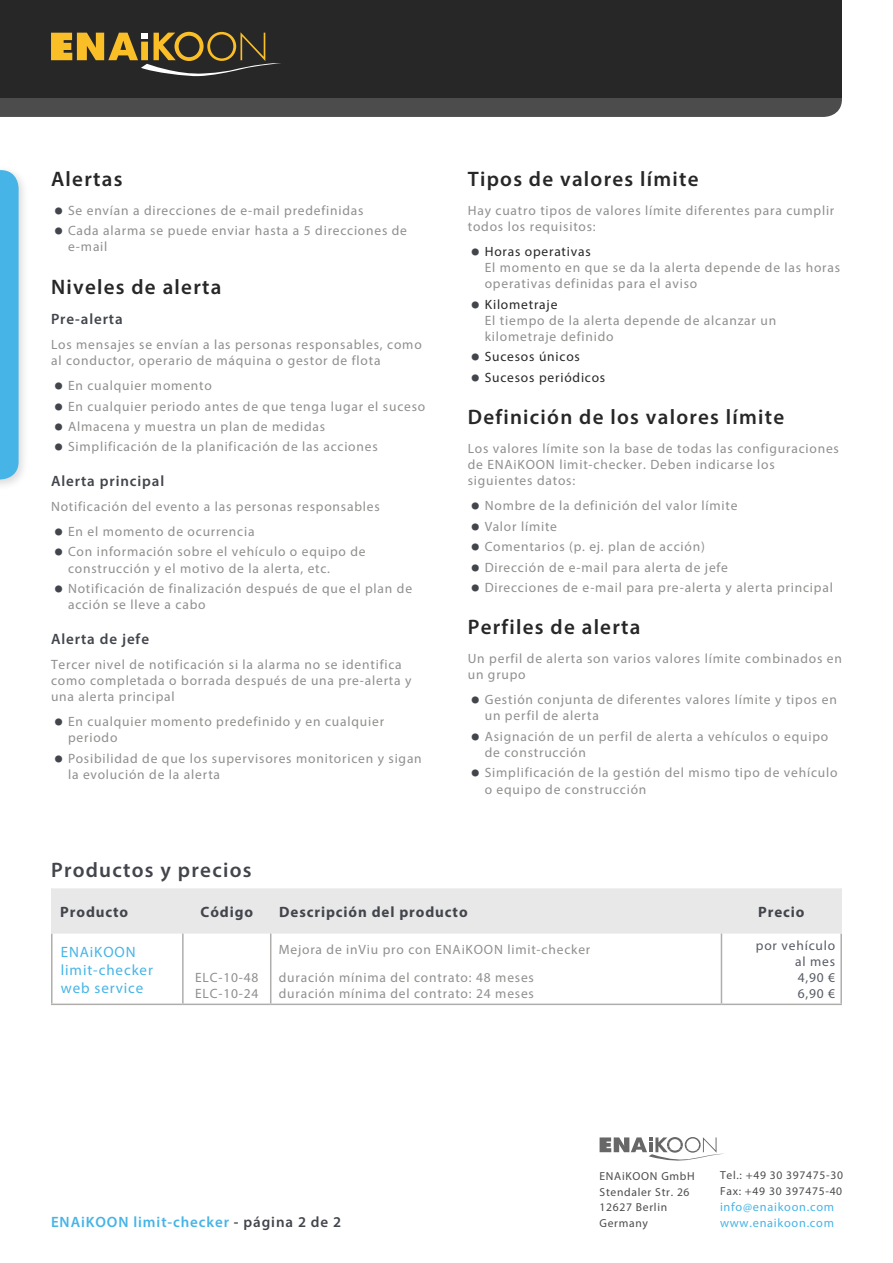
<style>
.page{position:relative;width:893px;height:1263px;background:#fff}
.page>*{position:absolute;margin:0;border:0;box-sizing:border-box;transform-origin:0 0}
.t1{font:600 21px "Myriad Pro";letter-spacing:.06em;color:#282727}
.t2{font:600 21px "Myriad Pro";letter-spacing:.06em;color:#43454c}
.t3{font:700 15px "Myriad Pro";letter-spacing:.06em;color:#43454c}
.t4{font:600 15px "Myriad Pro";letter-spacing:.06em;color:#43454c}
.t5{font:600 15px "Myriad Pro";letter-spacing:.06em;color:#46b4e7}
.t6{font:15px/18px "Myriad Pro";letter-spacing:.06em;color:#46b4e7}
.t7{font:13.5px/16.2px "Myriad Pro";letter-spacing:.06em;color:#908f8e}
.t8{font:13.5px "Myriad Pro";letter-spacing:.06em;color:#282727}
.t9{font:13.5px/16.2px "Myriad Pro";letter-spacing:.06em;color:#575b63;text-align:justify}
.t10{font:12.3px/15.9px "Myriad Pro";letter-spacing:.06em;color:#46b4e7}
.t11{font:11.55px/15.9px "Myriad Pro";letter-spacing:.06em;color:#4c4c4c}
.s1{font-weight:700;font-size:27px;color:#43454c}
.s2{color:#282727}
.s3{color:#43454c}
</style>
<div class="page">
<div style="left:0;top:0;width:842px;height:98px;background:#282727"></div>
<div style="left:0;top:164px;width:30px;height:327px;background:#000;opacity:.15"></div>
<svg style="left:0;top:170px;width:19px;height:309px;background:#4cb6e7"></svg>
<svg style="left:0;top:32px;width:842px;height:85px"></svg>
<svg style="left:600px;top:1137px;width:124px;height:24px"></svg>
<div style="left:53px;top:888px;width:787px;height:46px;background:#e8e8e8"></div>
<hr style="left:51px;top:934px;width:2px;height:69px;background:#afaead">
<hr style="left:182px;top:934px;width:2px;height:69px;background:#afaead">
<hr style="left:270px;top:934px;width:1px;height:69px;background:#afaead">
<hr style="left:721px;top:934px;width:1px;height:69px;background:#afaead">
<hr style="left:840px;top:934px;width:2px;height:69px;background:#afaead">
<hr style="left:51px;top:888px;width:2px;height:46px;background:#e8e8e8">
<hr style="left:840px;top:888px;width:2px;height:46px;background:#e8e8e8">
<hr style="left:51px;top:1003px;width:132px;height:2px;background:#afaead">
<hr style="left:183px;top:1003px;width:88px;height:2px;background:#afaead">
<hr style="left:271px;top:1003px;width:450px;height:2px;background:#afaead">
<hr style="left:721px;top:1003px;width:121px;height:2px;background:#afaead">
<h1 class="t1" style="left:51px;top:165px;width:73px">Alertas</h1>
<p class="t7" style="left:54px;top:202px;width:311px"><span class="s1">•</span> Se envían a direcciones de e-mail predefinidas</p>
<p class="t7" style="left:68px;top:222px;width:341px;text-indent:-14px"><span class="s1">•</span> Cada alarma se puede enviar hasta a 5 direcciones de e-mail</p>
<h1 class="t1" style="left:51px;top:273px;width:172px">Niveles de alerta</h1>
<p class="t4" style="left:51px;top:310px;width:73px">Pre-alerta</p>
<p class="t7" style="left:51px;top:336px;width:372px">Los mensajes se envían a las personas responsables, como al conductor, operario de máquina o gestor de flota</p>
<p class="t7" style="left:54px;top:377px;width:159px"><span class="s1">•</span> En cualquier momento</p>
<p class="t7" style="left:54px;top:398px;width:373px"><span class="s1">•</span> En cualquier periodo antes de que tenga lugar el suceso</p>
<p class="t7" style="left:54px;top:418px;width:273px"><span class="s1">•</span> Almacena y muestra un plan de medidas</p>
<p class="t7" style="left:54px;top:439px;width:325px"><span class="s1">•</span> Simplificación de la planificación de las acciones</p>
<p class="t4" style="left:51px;top:472px;width:115px">Alerta principal</p>
<p class="t7" style="left:51px;top:498px;width:330px">Notificación del evento a las personas responsables</p>
<p class="t7" style="left:54px;top:523px;width:202px"><span class="s1">•</span> En el momento de ocurrencia</p>
<p class="t7" style="left:68px;top:543px;width:299px;text-indent:-14px"><span class="s1">•</span> Con información sobre el vehículo o equipo de construcción y el motivo de la alerta, etc.</p>
<p class="t7" style="left:68px;top:580px;width:346px;text-indent:-14px"><span class="s1">•</span> Notificación de finalización después de que el plan de acción se lleve a cabo</p>
<p class="t4" style="left:51px;top:630px;width:100px">Alerta de jefe</p>
<p class="t7" style="left:51px;top:656px;width:362px">Tercer nivel de notificación si la alarma no se identifica como completada o borrada después de una pre-alerta y una alerta principal</p>
<p class="t7" style="left:68px;top:713px;width:318px;text-indent:-14px"><span class="s1">•</span> En cualquier momento predefinido y en cualquier periodo</p>
<p class="t7" style="left:68px;top:750px;width:355px;text-indent:-14px"><span class="s1">•</span> Posibilidad de que los supervisores monitoricen y sigan la evolución de la alerta</p>
<h1 class="t2" style="left:51px;top:856px;width:202px">Productos y precios</h1>
<h1 class="t1" style="left:468px;top:165px;width:232px">Tipos de valores límite</h1>
<p class="t7" style="left:468px;top:202px;width:368px">Hay cuatro tipos de valores límite diferentes para cumplir todos los requisitos:</p>
<p class="t7" style="left:485px;top:243px;width:357px;text-indent:-14px"><span class="s1">•</span> <span class="s2">Horas operativas<br></span>El momento en que se da la alerta depende de las horas operativas definidas para el aviso</p>
<p class="t7" style="left:485px;top:296px;width:293px;text-indent:-14px"><span class="s1">•</span> <span class="s2">Kilometraje<br></span>El tiempo de la alerta depende de alcanzar un kilometraje definido</p>
<p class="t8" style="left:471px;top:349px;width:111px"><span class="s1">•</span> Sucesos únicos</p>
<p class="t8" style="left:471px;top:369px;width:136px"><span class="s1">•</span> Sucesos periódicos</p>
<h1 class="t1" style="left:468px;top:404px;width:318px">Definición de los valores límite</h1>
<p class="t7" style="left:468px;top:440px;width:373px">Los valores límite son la base de todas las configuraciones de ENAiKOON limit-checker. Deben indicarse los siguientes datos:</p>
<p class="t7" style="left:471px;top:497px;width:268px"><span class="s1">•</span> Nombre de la definición del valor límite</p>
<p class="t7" style="left:471px;top:518px;width:88px"><span class="s1">•</span> Valor límite</p>
<p class="t7" style="left:471px;top:538px;width:236px"><span class="s1">•</span> Comentarios (p. ej. plan de acción)</p>
<p class="t7" style="left:471px;top:559px;width:259px"><span class="s1">•</span> Dirección de e-mail para alerta de jefe</p>
<p class="t7" style="left:471px;top:579px;width:364px"><span class="s1">•</span> Direcciones de e-mail para pre-alerta y alerta principal</p>
<h1 class="t1" style="left:468px;top:614px;width:174px">Perfiles de alerta</h1>
<p class="t7" style="left:468px;top:650px;width:376px">Un perfil de alerta son varios valores límite combinados en un grupo</p>
<p class="t7" style="left:485px;top:691px;width:354px;text-indent:-14px"><span class="s1">•</span> Gestión conjunta de diferentes valores límite y tipos en un perfil de alerta</p>
<p class="t7" style="left:485px;top:728px;width:345px;text-indent:-14px"><span class="s1">•</span> Asignación de un perfil de alerta a vehículos o equipo de construcción</p>
<p class="t7" style="left:485px;top:764px;width:354px;text-indent:-14px"><span class="s1">•</span> Simplificación de la gestión del mismo tipo de vehículo o equipo de construcción</p>
<p class="t3" style="left:60px;top:902px;width:69px">Producto</p>
<p class="t3" style="left:200px;top:902px;width:54px">Código</p>
<p class="t3" style="left:279px;top:902px;width:190px">Descripción del producto</p>
<p class="t3" style="left:758px;top:902px;width:48px">Precio</p>
<p class="t6" style="left:61px;top:942px;width:94px">ENAiKOON limit-checker web service</p>
<p class="t9" style="left:795px;top:937px;width:41px;text-indent:-39px">por vehículo al mes 4,90 € 6,90 €</p>
<p class="t7" style="left:279px;top:934px;width:313px;line-height:28.7px">Mejora de inViu pro con ENAiKOON limit-checker duración mínima del contrato: 48 meses</p>
<p class="t7" style="left:279px;top:985px;width:257px">duración mínima del contrato: 24 meses</p>
<p class="t7" style="left:195px;top:969px;width:65px">ELC-10-48<br>ELC-10-24</p>
<p class="t5" style="left:51px;top:1213px;width:292px">ENAiKOON limit-checker <span class="s3">- página 2 de 2</span></p>
<p class="t11" style="left:600px;top:1167px;width:97px">ENAiKOON GmbH<br>Stendaler Str. 26<br>12627 Berlin<br>Germany</p>
<p class="t11" style="left:720px;top:1167px;width:125px">Tel.: +49 30 397475-30<br>Fax: +49 30 397475-40</p>
<p class="t10" style="left:720px;top:1199px;width:116px">info@enaikoon.com www.enaikoon.com</p>
</div>
